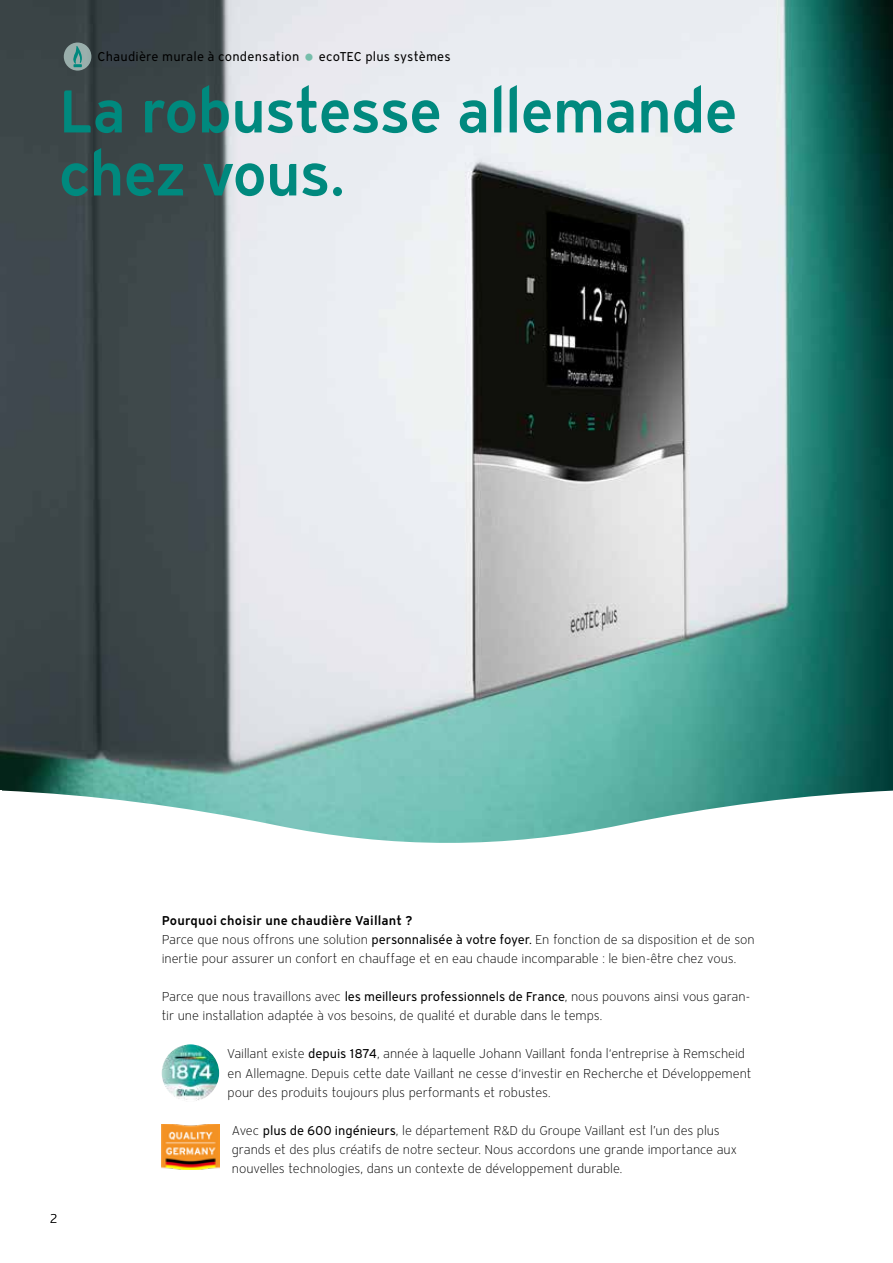
<style>
.page{position:relative;width:893px;height:1263px;background:#fff}
.page>*{position:absolute;margin:0;border:0;box-sizing:border-box;transform-origin:0 0}
.t1{font:600 60px/63px "Vaillant 16";letter-spacing:-.02em;color:#00897e}
.t2{font:300 12.75px/19.2px "Vaillant 16";letter-spacing:-.01em;color:#000}
.t3{font:12.75px "Vaillant 16";letter-spacing:.015em;color:#000}
.s1{font-size:24px;color:#77beab}
.s2{font-weight:600}
.s3{font-weight:400}
</style>
<div class="page">
<img style="left:0;top:0;width:893px;height:790px">
<svg style="left:2px;top:790px;width:891px;height:53px"></svg>
<div style="left:64px;top:43px;width:27px;height:28px;background:#99aeab;border-radius:50%"></div>
<svg style="left:73px;top:46px;width:9px;height:21px"></svg>
<img style="left:162px;top:1044px;width:57px;height:58px;border-radius:29px">
<img style="left:162px;top:1124px;width:57px;height:45px">
<p class="t3" style="left:98px;top:48px;width:355px">Chaudière murale à condensation <span class="s1">•</span> ecoTEC plus systèmes</p>
<h1 class="t1" style="left:59px;top:78px;width:681px">La robustesse allemande chez vous.</h1>
<p class="t2" style="left:50px;top:1209px;width:10px">2</p>
<p class="t2" style="left:162px;top:910px;width:594px"><span class="s2">Pourquoi choisir une chaudière Vaillant ?<br></span>Parce que nous offrons une solution <span class="s3">personnalisée à votre foyer.</span> En fonction de sa disposition et de son inertie pour assurer un confort en chauffage et en eau chaude incomparable : le bien-être chez vous.</p>
<p class="t2" style="left:162px;top:987px;width:590px">Parce que nous travaillons avec <span class="s3">les meilleurs professionnels de France</span>, nous pouvons ainsi vous garan&shy;tir une installation adaptée à vos besoins, de qualité et durable dans le temps.</p>
<p class="t2" style="left:228px;top:1044px;width:525px">Vaillant existe <span class="s3">depuis 1874</span>, année à laquelle Johann Vaillant fonda l‘entreprise à Remscheid en Allemagne. Depuis cette date Vaillant ne cesse d‘investir en Recherche et Développement pour des produits toujours plus performants et robustes.</p>
<p class="t2" style="left:232px;top:1121px;width:506px">Avec <span class="s3">plus de 600 ingénieurs</span>, le département R&amp;D du Groupe Vaillant est l’un des plus grands et des plus créatifs de notre secteur. Nous accordons une grande importance aux nouvelles technologies, dans un contexte de développement durable.</p>
</div>
